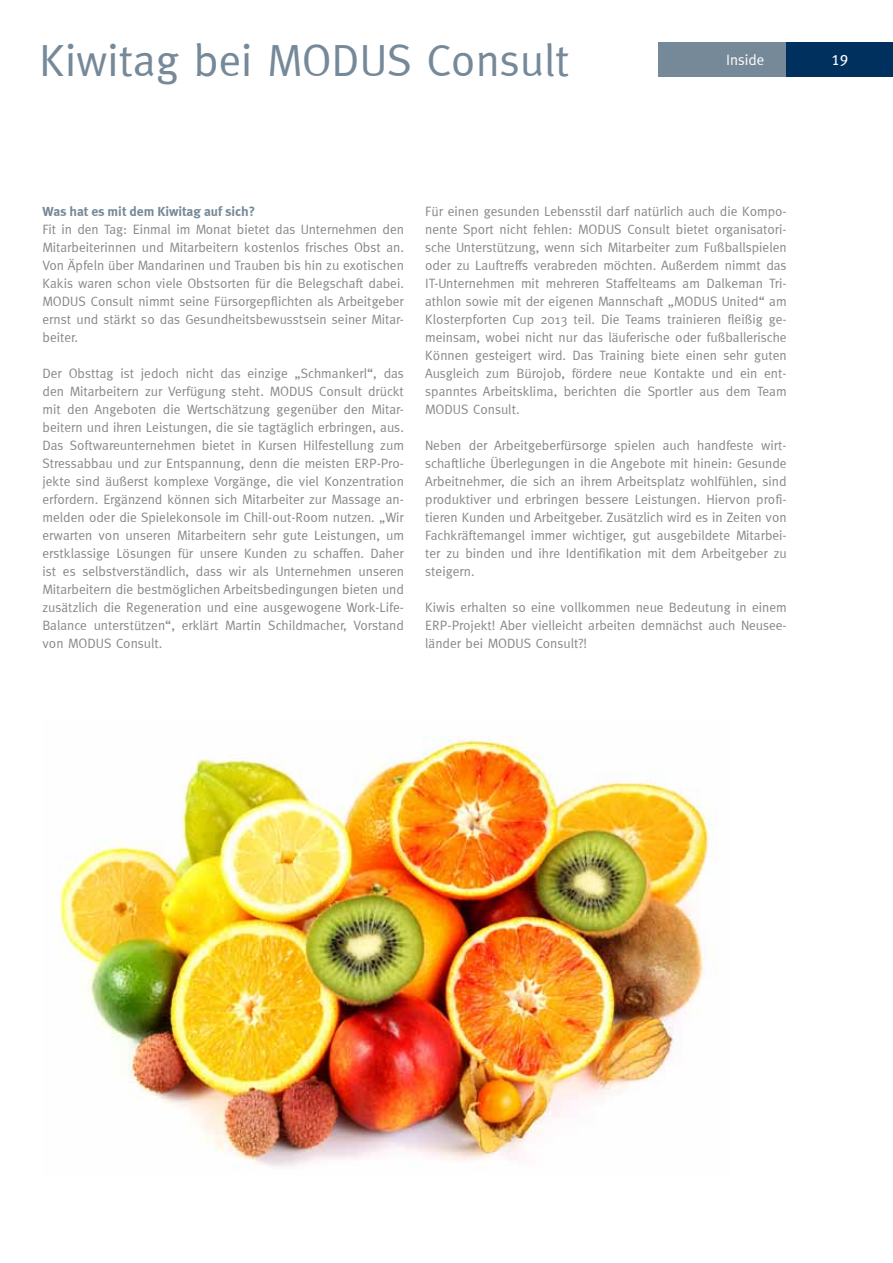
<style>
.page{position:relative;width:893px;height:1263px;background:#fff}
.page>*{position:absolute;margin:0;border:0;box-sizing:border-box;transform-origin:0 0}
.t1{font:45px "Meta";color:#768999}
.t2{font:15px "Meta";color:#fff}
.t3{font:15px "Meta Book LF";color:#fff}
.t4{font:13.5px/18px "Meta";color:#87888a;text-align:justify}
.t5{font:700 13.5px "Meta";color:#768999}
</style>
<div class="page">
<div style="left:787px;top:43px;width:106px;height:34px;background:#00305e"></div>
<div style="left:658px;top:43px;width:128px;height:34px;background:#768999"></div>
<img style="left:59px;top:736px;width:658px;height:432px">
<h1 class="t1" style="left:39px;top:34px;width:532px">Kiwitag bei MODUS Consult</h1>
<p class="t2" style="left:726px;top:51px;width:40px">Inside</p>
<p class="t3" style="left:831px;top:51px;width:18px">19</p>
<p class="t5" style="left:43px;top:203px;width:214px">Was hat es mit dem Kiwitag auf sich?</p>
<p class="t4" style="left:43px;top:220px;width:363px">Fit in den Tag: Einmal im Monat bietet das Unternehmen den Mitarbeiterinnen und Mitarbeitern kostenlos frisches Obst an.<br>Von Äpfeln über Mandarinen und Trauben bis hin zu exotischen Kakis waren schon viele Obstsorten für die Belegschaft dabei.<br>MODUS Consult nimmt seine Fürsorgepflichten als Arbeitgeber ernst und stärkt so das Gesundheitsbewusstsein seiner Mitar&shy;beiter.</p>
<p class="t4" style="left:43px;top:364px;width:363px">Der Obsttag ist jedoch nicht das einzige „Schmankerl“, das den Mitarbeitern zur Verfügung steht. MODUS Consult drückt mit den Angeboten die Wertschätzung gegenüber den Mitar&shy;beitern und ihren Leistungen, die sie tagtäglich erbringen, aus.<br>Das Softwareunternehmen bietet in Kursen Hilfestellung zum Stressabbau und zur Entspannung, denn die meisten ERP-Pro&shy;jekte sind äußerst komplexe Vorgänge, die viel Konzentration erfordern. Ergänzend können sich Mitarbeiter zur Massage an&shy;melden oder die Spielekonsole im Chill-out-Room nutzen. „Wir erwarten von unseren Mitarbeitern sehr gute Leistungen, um erstklassige Lösungen für unsere Kunden zu schaffen. Daher ist es selbstverständlich, dass wir als Unternehmen unseren Mitarbeitern die bestmöglichen Arbeitsbedingungen bieten und zusätzlich die Regeneration und eine ausgewogene Work-Life-Balance unterstützen“, erklärt Martin Schildmacher, Vorstand von MODUS Consult.</p>
<p class="t4" style="left:425px;top:202px;width:363px">Für einen gesunden Lebensstil darf natürlich auch die Kompo&shy;nente Sport nicht fehlen: MODUS Consult bietet organisatori&shy;sche Unterstützung, wenn sich Mitarbeiter zum Fußballspielen oder zu Lauftreffs verabreden möchten. Außerdem nimmt das IT-Unternehmen mit mehreren Staffelteams am Dalkeman Tri&shy;athlon sowie mit der eigenen Mannschaft „MODUS United“ am Klosterpforten Cup 2013 teil. Die Teams trainieren fleißig ge&shy;meinsam, wobei nicht nur das läuferische oder fußballerische Können gesteigert wird. Das Training biete einen sehr guten Ausgleich zum Bürojob, fördere neue Kontakte und ein ent&shy;spanntes Arbeitsklima, berichten die Sportler aus dem Team MODUS Consult.</p>
<p class="t4" style="left:425px;top:436px;width:363px">Neben der Arbeitgeberfürsorge spielen auch handfeste wirt&shy;schaftliche Überlegungen in die Angebote mit hinein: Gesunde Arbeitnehmer, die sich an ihrem Arbeitsplatz wohlfühlen, sind produktiver und erbringen bessere Leistungen. Hiervon profi&shy;tieren Kunden und Arbeitgeber. Zusätzlich wird es in Zeiten von Fachkräftemangel immer wichtiger, gut ausgebildete Mitarbei&shy;ter zu binden und ihre Identifikation mit dem Arbeitgeber zu steigern.</p>
<p class="t4" style="left:425px;top:598px;width:363px">Kiwis erhalten so eine vollkommen neue Bedeutung in einem ERP-Projekt! Aber vielleicht arbeiten demnächst auch Neusee&shy;länder bei MODUS Consult?!</p>
</div>
